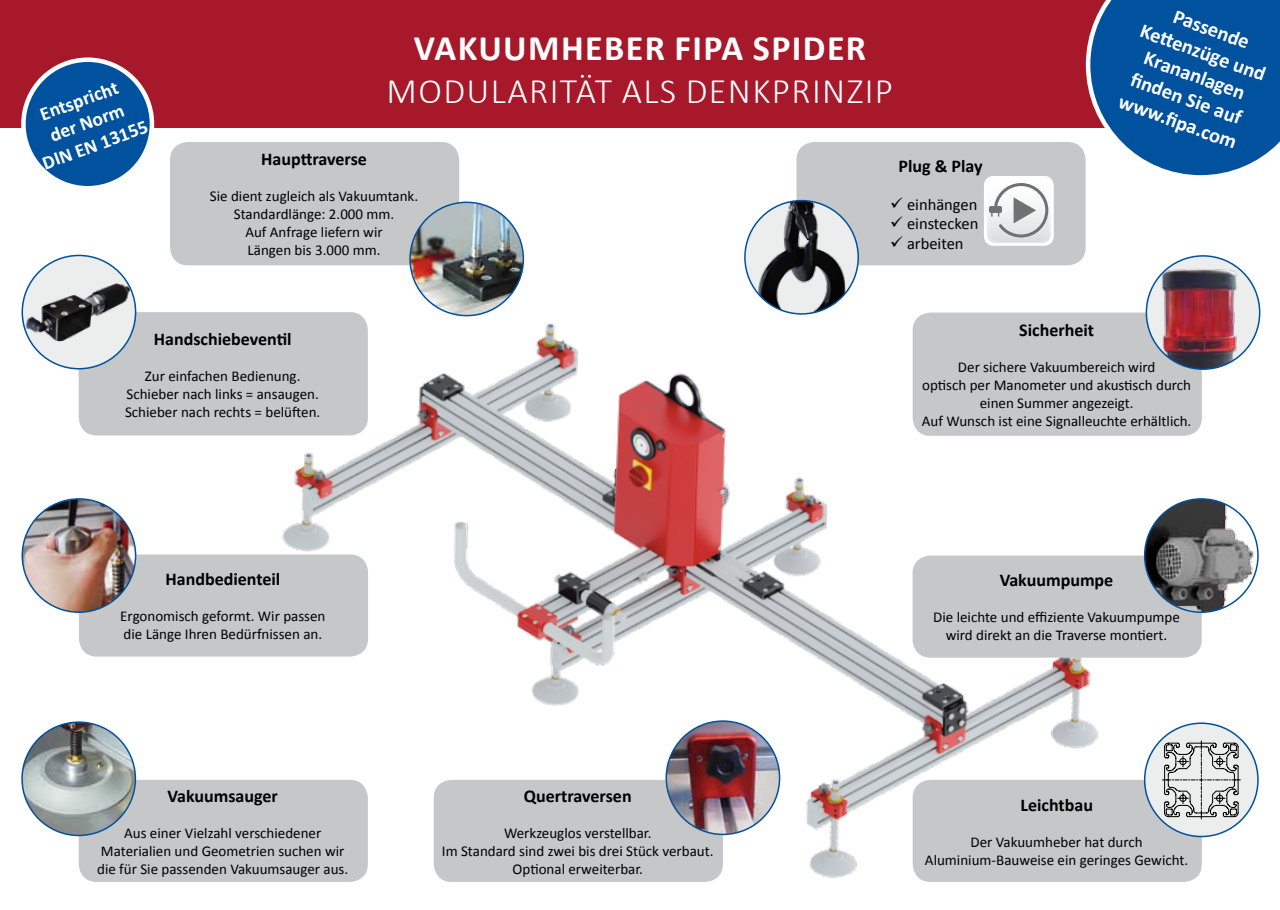
<style>
.page{position:relative;width:1280px;height:910px;background:#fff}
.page>*{position:absolute;margin:0;border:0;box-sizing:border-box;transform-origin:0 0}
.t1{font:300 36px "Calibri";letter-spacing:.04em;color:#fff}
.t2{font:700 36px "Calibri";letter-spacing:.04em;color:#fff}
.t3{font:700 20.55px/24.6px "Calibri";color:#fff;text-align:center}
.t4{font:700 19.5px/23.4px "Calibri";color:#fff;text-align:center}
.t5{font:700 18px "Calibri";color:#000}
.t6{font:16.5px/19.8px "Calibri";color:#000;text-align:justify}
.t7{font:15px/18px "Calibri";color:#000;text-align:center}
</style>
<div class="page">
<div style="left:0;top:0;width:1280px;height:128px;background:#a7192a"></div>
<img style="left:246px;top:302px;width:921px;height:580px">
<div style="left:170px;top:142px;width:289px;height:123px;background:#c6c7c8;border-radius:18px"></div>
<div style="left:79px;top:780px;width:289px;height:102px;background:#c6c7c8;border-radius:18px"></div>
<div style="left:79px;top:554px;width:289px;height:103px;background:#c6c7c8;border-radius:18px"></div>
<div style="left:23px;top:60px;width:129px;height:128px;background:#00519e;border-radius:50%"></div>
<div style="left:21px;top:57px;width:133px;height:133px;border:4px solid #fff;border-radius:50%"></div>
<svg style="left:1086px;top:0;width:194px;height:176px;background:#2264a6"></svg>
<div style="left:912px;top:556px;width:290px;height:102px;background:#c6c7c8;border-radius:18px"></div>
<img style="left:1145px;top:499px;width:113px;height:113px;border-radius:57px">
<div style="left:1144px;top:498px;width:115px;height:115px;border:2px solid #00519e;border-radius:50%"></div>
<img style="left:410px;top:202px;width:113px;height:113px">
<div style="left:409px;top:202px;width:115px;height:114px;border:2px solid #00519e;border-radius:50%"></div>
<img style="left:22px;top:722px;width:113px;height:113px;border-radius:57px">
<div style="left:21px;top:721px;width:115px;height:115px;border:2px solid #00519e;border-radius:50%"></div>
<img style="left:22px;top:499px;width:114px;height:113px;border-radius:57px">
<div style="left:22px;top:498px;width:114px;height:115px;border:2px solid #00519e;border-radius:50%"></div>
<div style="left:913px;top:780px;width:289px;height:102px;background:#c6c7c8;border-radius:18px"></div>
<div style="left:1145px;top:723px;width:113px;height:113px;background:#eceded;border-radius:50%"></div>
<svg style="left:1162px;top:741px;width:78px;height:78px"></svg>
<div style="left:1144px;top:722px;width:115px;height:115px;border:2px solid #00519e;border-radius:50%"></div>
<div style="left:434px;top:780px;width:289px;height:102px;background:#c6c7c8;border-radius:18px"></div>
<img style="left:667px;top:721px;width:112px;height:113px">
<div style="left:665px;top:720px;width:115px;height:115px;border:2px solid #00519e;border-radius:50%"></div>
<div style="left:79px;top:312px;width:289px;height:123px;background:#c6c7c8;border-radius:18px"></div>
<div style="left:22px;top:255px;width:114px;height:114px;background:#eceded;border-radius:50%"></div>
<img style="left:26px;top:283px;width:106px;height:58px">
<div style="left:22px;top:255px;width:114px;height:114px;border:2px solid #00519e;border-radius:50%"></div>
<div style="left:913px;top:313px;width:289px;height:123px;background:#c6c7c8;border-radius:18px"></div>
<div style="left:1146px;top:256px;width:114px;height:113px;background:#eceded;border-radius:50%"></div>
<img style="left:1159px;top:265px;width:82px;height:104px">
<div style="left:1145px;top:255px;width:115px;height:115px;border:2px solid #00519e;border-radius:50%"></div>
<div style="left:796px;top:142px;width:290px;height:123px;background:#c6c7c8;border-radius:18px"></div>
<img style="left:745px;top:201px;width:113px;height:113px;border-radius:57px">
<div style="left:744px;top:200px;width:115px;height:115px;border:2px solid #00519e;border-radius:50%"></div>
<div style="left:984px;top:176px;width:70px;height:70px;background:#fff;border-radius:10px"></div>
<div style="left:986px;top:178px;width:65px;height:65px;background:#fff;opacity:.75"></div>
<div style="left:989px;top:207px;width:12px;height:5px;border:1px solid #707172;border-radius:2px"></div>
<svg style="left:991px;top:183px;width:57px;height:54px"></svg>
<h3 class="t4" style="left:23px;top:109px;width:112px;rotate:-20deg">Entspricht der Norm<br>DIN EN 13155</h3>
<h1 class="t2" style="left:414px;top:25px;width:454px">Vakuumheber FIPA Spider</h1>
<h1 class="t1" style="left:387px;top:69px;width:508px">MODULARITÄT ALS DENKPRINZIP</h1>
<p class="t5" style="left:261px;top:148px;width:107px">Haupttraverse</p>
<p class="t7" style="left:210px;top:187px;width:210px">Sie dient zugleich als Vakuumtank.<br>Standardlänge: 2.000 mm.<br>Auf Anfrage liefern wir<br>Längen bis 3.000 mm.</p>
<p class="t5" style="left:898px;top:154px;width:86px">Plug &amp; Play</p>
<p class="t6" style="left:907px;top:194px;width:73px">einhängen einstecken arbeiten</p>
<h2 class="t3" style="left:1154px;top:-5px;width:134px;rotate:20deg">Passende<br>Kett enzüge und<br>Krananlagen<br>fi nden Sie auf www.fi pa.com</h2>
<p class="t5" style="left:154px;top:327px;width:139px">Handschiebeventil</p>
<p class="t7" style="left:125px;top:367px;width:197px">Zur einfachen Bedienung.<br>Schieber nach links = ansaugen.<br>Schieber nach rechts = belüften.</p>
<p class="t5" style="left:1019px;top:318px;width:76px">Sicherheit</p>
<p class="t7" style="left:922px;top:358px;width:271px">Der sichere Vakuumbereich wird<br>optisch per Manometer und akustisch durch einen Summer angezeigt.<br>Auf Wunsch ist eine Signalleuchte erhältlich.</p>
<p class="t5" style="left:165px;top:568px;width:116px">Handbedienteil</p>
<p class="t7" style="left:120px;top:607px;width:207px;text-align:left">Ergonomisch geformt. Wir passen die Länge Ihren Bedürfnissen an.</p>
<p class="t5" style="left:1000px;top:569px;width:115px">Vakuumpumpe</p>
<p class="t7" style="left:933px;top:608px;width:248px">Die leichte und effiziente Vakuumpumpe wird direkt an die Traverse montiert.</p>
<p class="t5" style="left:167px;top:784px;width:112px">Vakuumsauger</p>
<p class="t7" style="left:97px;top:824px;width:253px">Aus einer Vielzahl verschiedener<br>Materialien und Geometrien suchen wir die für Sie passenden Vakuumsauger aus.</p>
<p class="t5" style="left:524px;top:784px;width:109px">Quertraversen</p>
<p class="t7" style="left:442px;top:824px;width:273px">Werkzeuglos verstellbar.<br>Im Standard sind zwei bis drei Stück verbaut.<br>Optional erweiterbar.</p>
<p class="t5" style="left:1020px;top:793px;width:74px">Leichtbau</p>
<p class="t7" style="left:925px;top:833px;width:265px">Der Vakuumheber hat durch<br>Aluminium-Bauweise ein geringes Gewicht.</p>
</div>
